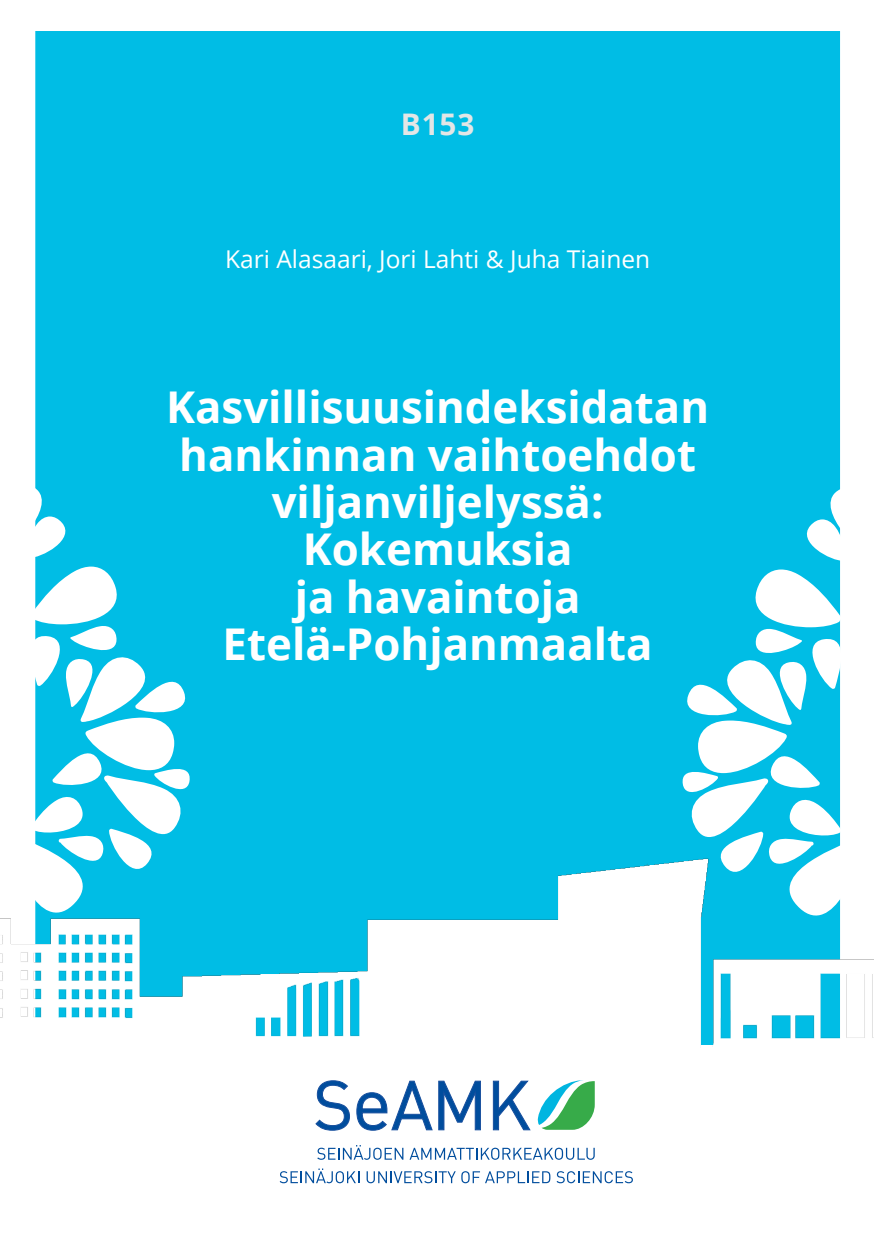
<style>
.page{position:relative;width:874px;height:1241px;background:#fff}
.page>*{position:absolute;margin:0;border:0;box-sizing:border-box;transform-origin:0 0}
.t1{font:700 43.75px/47.2px "Open Sans";color:#fff;text-align:center}
.t2{font:700 29.75px "Open Sans";color:#e3e6e6}
.t3{font:24.5px "Open Sans";color:#fff}
</style>
<div class="page">
<div style="left:35px;top:31px;width:806px;height:821px;background:#00bde5"></div>
<svg style="left:35px;top:478px;width:157px;height:374px"></svg>
<svg style="left:679px;top:481px;width:162px;height:371px"></svg>
<svg style="left:315px;top:1080px;width:216px;height:50px"></svg>
<svg style="left:537px;top:1080px;width:57px;height:49px"></svg>
<svg style="left:279px;top:1168px;width:80px;height:14px"></svg>
<svg style="left:366px;top:1171px;width:89px;height:11px"></svg>
<svg style="left:461px;top:1171px;width:89px;height:11px"></svg>
<svg style="left:556px;top:1171px;width:76px;height:11px"></svg>
<svg style="left:317px;top:1145px;width:86px;height:14px"></svg>
<svg style="left:409px;top:1147px;width:185px;height:12px"></svg>
<img style="left:0;top:852px;width:873px;height:193px">
<p class="t2" style="left:400px;top:103px;width:75px">B153</p>
<p class="t3" style="left:225px;top:242px;width:426px">Kari Alasaari, Jori Lahti &amp; Juha Tiainen</p>
<p class="t1" style="left:166px;top:383px;width:544px">Kasvillisuusindeksidatan hankinnan vaihtoehdot viljanviljelyssä:<br>Kokemuksia<br>ja havaintoja<br>Etelä-Pohjanmaalta</p>
</div>
